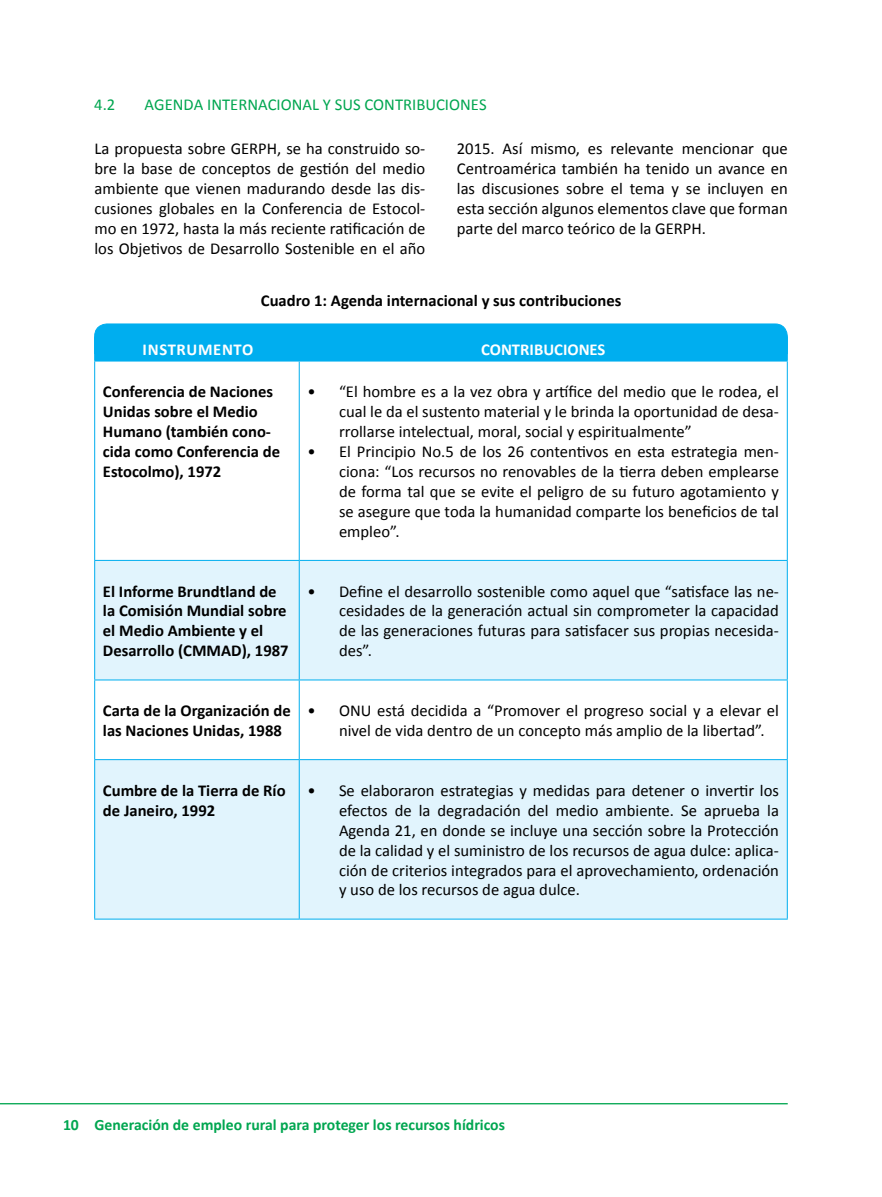
<style>
.page{position:relative;width:882px;height:1197px;background:#fff}
.page>*{position:absolute;margin:0;border:0;box-sizing:border-box;transform-origin:0 0}
.t1{font:16.62px/19.9px "Calibri";color:#000;text-align:justify}
.t2{font:700 16.62px/19.9px "Calibri";color:#000}
.t3{font:16.62px "Calibri";color:#00a650}
.t4{font:700 16.62px "Calibri";color:#fff}
.t5{font:700 16.62px "Calibri";letter-spacing:.04em;color:#fff}
.t6{font:700 15.75px "Calibri";color:#00a650}
</style>
<div class="page">
<hr style="left:0;top:1103px;width:788px;height:1px;background:#00a650">
<svg style="left:95px;top:561px;width:692px;height:358px;fill:#e1f4fd"></svg>
<div style="left:94px;top:323px;width:694px;height:38px;background:#00aeef"></div>
<hr style="left:94px;top:361px;width:205px;height:1px;background:#00aeef">
<hr style="left:94px;top:361px;width:1px;height:199px;background:#00aeef">
<hr style="left:299px;top:361px;width:489px;height:1px;background:#00aeef">
<hr style="left:299px;top:361px;width:1px;height:199px;background:#00aeef">
<hr style="left:787px;top:361px;width:1px;height:199px;background:#00aeef">
<hr style="left:94px;top:560px;width:205px;height:1px;background:#00aeef">
<hr style="left:94px;top:561px;width:1px;height:119px;background:#00aeef">
<hr style="left:299px;top:560px;width:489px;height:1px;background:#00aeef">
<hr style="left:299px;top:561px;width:1px;height:119px;background:#00aeef">
<hr style="left:787px;top:561px;width:1px;height:119px;background:#00aeef">
<hr style="left:94px;top:680px;width:205px;height:1px;background:#00aeef">
<hr style="left:94px;top:680px;width:1px;height:79px;background:#00aeef">
<hr style="left:299px;top:680px;width:489px;height:1px;background:#00aeef">
<hr style="left:299px;top:680px;width:1px;height:79px;background:#00aeef">
<hr style="left:787px;top:680px;width:1px;height:79px;background:#00aeef">
<hr style="left:94px;top:759px;width:205px;height:1px;background:#00aeef">
<hr style="left:94px;top:760px;width:1px;height:159px;background:#00aeef">
<hr style="left:299px;top:759px;width:489px;height:1px;background:#00aeef">
<hr style="left:299px;top:760px;width:1px;height:159px;background:#00aeef">
<hr style="left:787px;top:760px;width:1px;height:159px;background:#00aeef">
<hr style="left:94px;top:919px;width:205px;height:1px;background:#00aeef">
<hr style="left:299px;top:919px;width:489px;height:1px;background:#00aeef">
<p class="t3" style="left:94px;top:94px;width:23px">4.2</p>
<p class="t3" style="left:145px;top:94px;width:343px">AGENDA INTERNACIONAL Y SUS CONTRIBUCIONES</p>
<p class="t1" style="left:94px;top:139px;width:332px">La propuesta sobre GERPH, se ha construido so&shy;bre la base de conceptos de gestión del medio ambiente que vienen madurando desde las dis&shy;cusiones globales en la Conferencia de Estocol&shy;mo en 1972, hasta la más reciente ratificación de los Objetivos de Desarrollo Sostenible en el año</p>
<p class="t1" style="left:457px;top:139px;width:332px">2015. Así mismo, es relevante mencionar que Centroamérica también ha tenido un avance en las discusiones sobre el tema y se incluyen en esta sección algunos elementos clave que forman parte del marco teórico de la GERPH.</p>
<p class="t2" style="left:261px;top:291px;width:362px">Cuadro 1: Agenda internacional y sus contribuciones</p>
<p class="t5" style="left:143px;top:339px;width:112px">INSTRUMENTO</p>
<p class="t4" style="left:481px;top:339px;width:126px">CONTRIBUCIONES</p>
<p class="t2" style="left:103px;top:382px;width:179px">Conferencia de Naciones<br>Unidas sobre el Medio<br>Humano (también cono&shy;cida como Conferencia de<br>Estocolmo), 1972</p>
<p class="t1" style="left:339px;top:382px;width:442px;text-indent:-32px">• “El hombre es a la vez obra y artífice del medio que le rodea, el cual le da el sustento material y le brinda la oportunidad de desa&shy;rrollarse intelectual, moral, social y espiritualmente”</p>
<p class="t1" style="left:339px;top:442px;width:442px;text-indent:-32px">• El Principio No.5 de los 26 contentivos en esta estrategia men&shy;ciona: “Los recursos no renovables de la tierra deben emplearse de forma tal que se evite el peligro de su futuro agotamiento y se asegure que toda la humanidad comparte los beneficios de tal empleo”.</p>
<p class="t2" style="left:103px;top:581px;width:187px">El Informe Brundtland de la Comisión Mundial sobre el Medio Ambiente y el<br>Desarrollo (CMMAD), 1987</p>
<p class="t1" style="left:339px;top:581px;width:442px;text-indent:-32px">• Define el desarrollo sostenible como aquel que “satisface las ne&shy;cesidades de la generación actual sin comprometer la capacidad de las generaciones futuras para satisfacer sus propias necesida&shy;des”.</p>
<p class="t2" style="left:103px;top:701px;width:189px">Carta de la Organización de las Naciones Unidas, 1988</p>
<p class="t1" style="left:339px;top:701px;width:442px;text-indent:-32px">• ONU está decidida a “Promover el progreso social y a elevar el nivel de vida dentro de un concepto más amplio de la libertad”.</p>
<p class="t2" style="left:103px;top:780px;width:184px">Cumbre de la Tierra de Río de Janeiro, 1992</p>
<p class="t1" style="left:339px;top:780px;width:442px;text-indent:-32px">• Se elaboraron estrategias y medidas para detener o invertir los efectos de la degradación del medio ambiente. Se aprueba la Agenda 21, en donde se incluye una sección sobre la Protección de la calidad y el suministro de los recursos de agua dulce: aplica&shy;ción de criterios integrados para el aprovechamiento, ordenación y uso de los recursos de agua dulce.</p>
<p class="t6" style="left:63px;top:1115px;width:444px">10 Generación de empleo rural para proteger los recursos hídricos</p>
</div>
